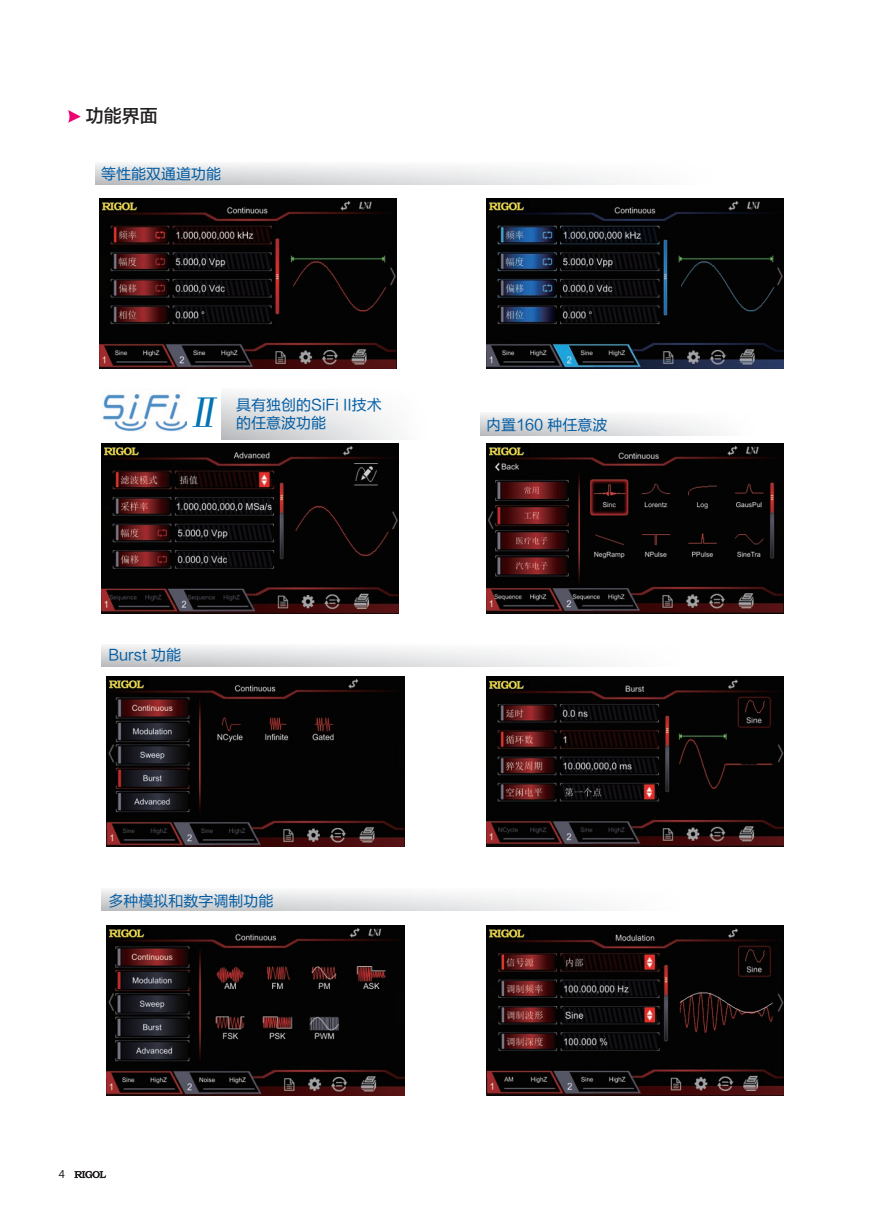
<style>
.page{position:relative;width:893px;height:1212px;background:#fff}
.page>*{position:absolute;margin:0;border:0;box-sizing:border-box;transform-origin:0 0}
.t1{font:italic 37.5px "FZBSK GBK1 0";color:#0073b5}
.t2{font:18px "FZLTZHK GBK1 0";color:#231f20}
.t3{font:15px "FZLTHJW GB1 0";color:#015ca3}
.t4{font:10.5px "Microsoft Ya Hei";color:#231f20}
</style>
<div class="page">
<svg style="left:74px;top:1171px;width:32px;height:7px"></svg>
<svg style="left:68px;top:110px;width:13px;height:13px"></svg>
<img style="left:99px;top:198px;width:298px;height:170px">
<img style="left:101px;top:443px;width:298px;height:170px">
<img style="left:486px;top:198px;width:298px;height:170px">
<img style="left:486px;top:443px;width:298px;height:170px">
<img style="left:103px;top:393px;width:84px;height:39px">
<img style="left:107px;top:677px;width:297px;height:170px">
<img style="left:486px;top:677px;width:298px;height:170px">
<img style="left:107px;top:925px;width:297px;height:171px">
<img style="left:486px;top:925px;width:298px;height:170px">
<p class="t2" style="left:86px;top:106px;width:74px">功能界面</p>
<p class="t3" style="left:101px;top:165px;width:121px">等性能双通道功能</p>
<h1 class="t1" style="left:184px;top:393px;width:46px">Ⅱ</h1>
<p class="t3" style="left:236px;top:397px;width:147px">具有独创的SiFi II技术</p>
<p class="t3" style="left:236px;top:415px;width:91px">的任意波功能</p>
<p class="t3" style="left:108px;top:647px;width:74px">Burst 功能</p>
<p class="t3" style="left:108px;top:892px;width:166px">多种模拟和数字调制功能</p>
<p class="t4" style="left:59px;top:1167px;width:8px">4</p>
<p class="t3" style="left:486px;top:416px;width:123px">内置160 种任意波</p>
</div>
